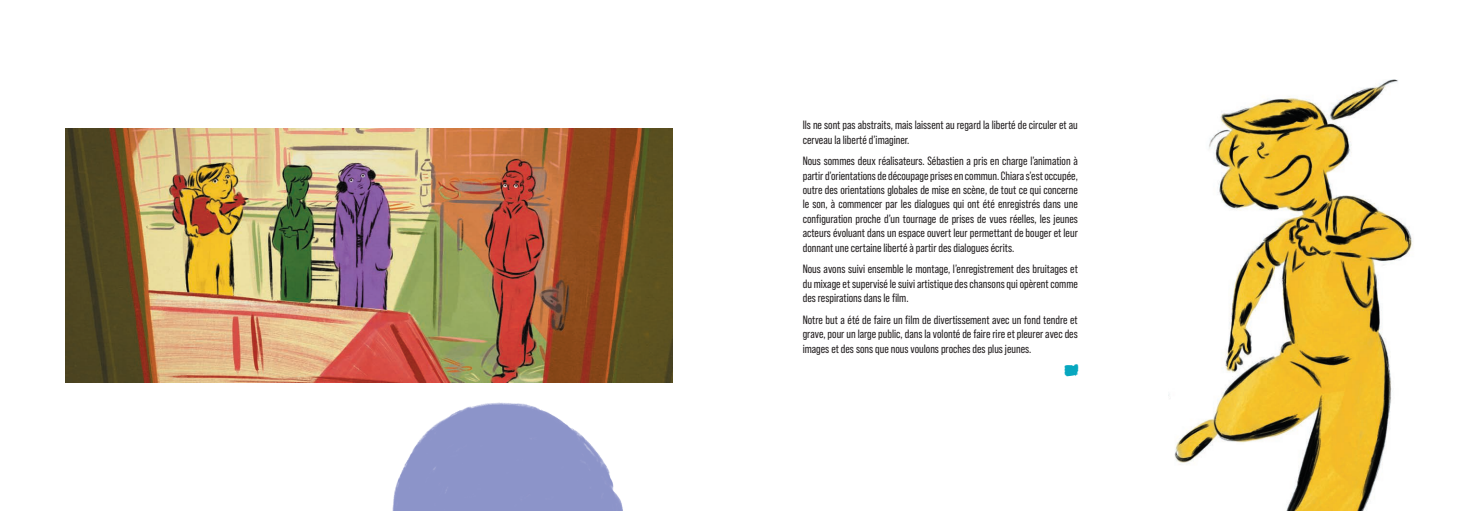
<style>
.page{position:relative;width:1475px;height:511px;background:#fff}
.page>*{position:absolute;margin:0;border:0;box-sizing:border-box;transform-origin:0 0}
.t1{font:italic 35px "Flood";color:#07a7bf;scale:.8 1}
.t2{font:italic 31px "Flood";color:#07a7bf;scale:.8 1}
.t3{font:12px/14.4px "Bebas Neue Pro";color:#231f20;text-align:justify}
</style>
<div class="page">
<img style="left:65px;top:128px;width:607px;height:254px">
<img style="left:1168px;top:79px;width:245px;height:431px">
<img style="left:356px;top:352px;width:316px;height:158px">
<p class="t3" style="left:802px;top:118px;width:276px">Ils ne sont pas abstraits, mais laissent au regard la liberté de circuler et au cerveau la liberté d’imaginer.</p>
<p class="t3" style="left:802px;top:154px;width:276px">Nous sommes deux réalisateurs. Sébastien a pris en charge l’animation à partir d’orientations de découpage prises en commun. Chiara s’est occupée, outre des orientations globales de mise en scène, de tout ce qui concerne le son, à commencer par les dialogues qui ont été enregistrés dans une configuration proche d’un tournage de prises de vues réelles, les jeunes acteurs évoluant dans un espace ouvert leur permettant de bouger et leur donnant une certaine liberté à partir des dialogues écrits.</p>
<p class="t3" style="left:802px;top:262px;width:276px">Nous avons suivi ensemble le montage, l’enregistrement des bruitages et du mixage et supervisé le suivi artistique des chansons qui opèrent comme des respirations dans le film.</p>
<p class="t3" style="left:802px;top:312px;width:276px">Notre but a été de faire un film de divertissement avec un fond tendre et grave, pour un large public, dans la volonté de faire rire et pleurer avec des images et des sons que nous voulons proches des plus jeunes.</p>
<p class="t1" style="left:1066px;top:344px;width:38px">-</p>
<p class="t1" style="left:1066px;top:350px;width:38px">-</p>
<p class="t2" style="left:1096px;top:365px;width:34px;rotate:90deg">-</p>
</div>
